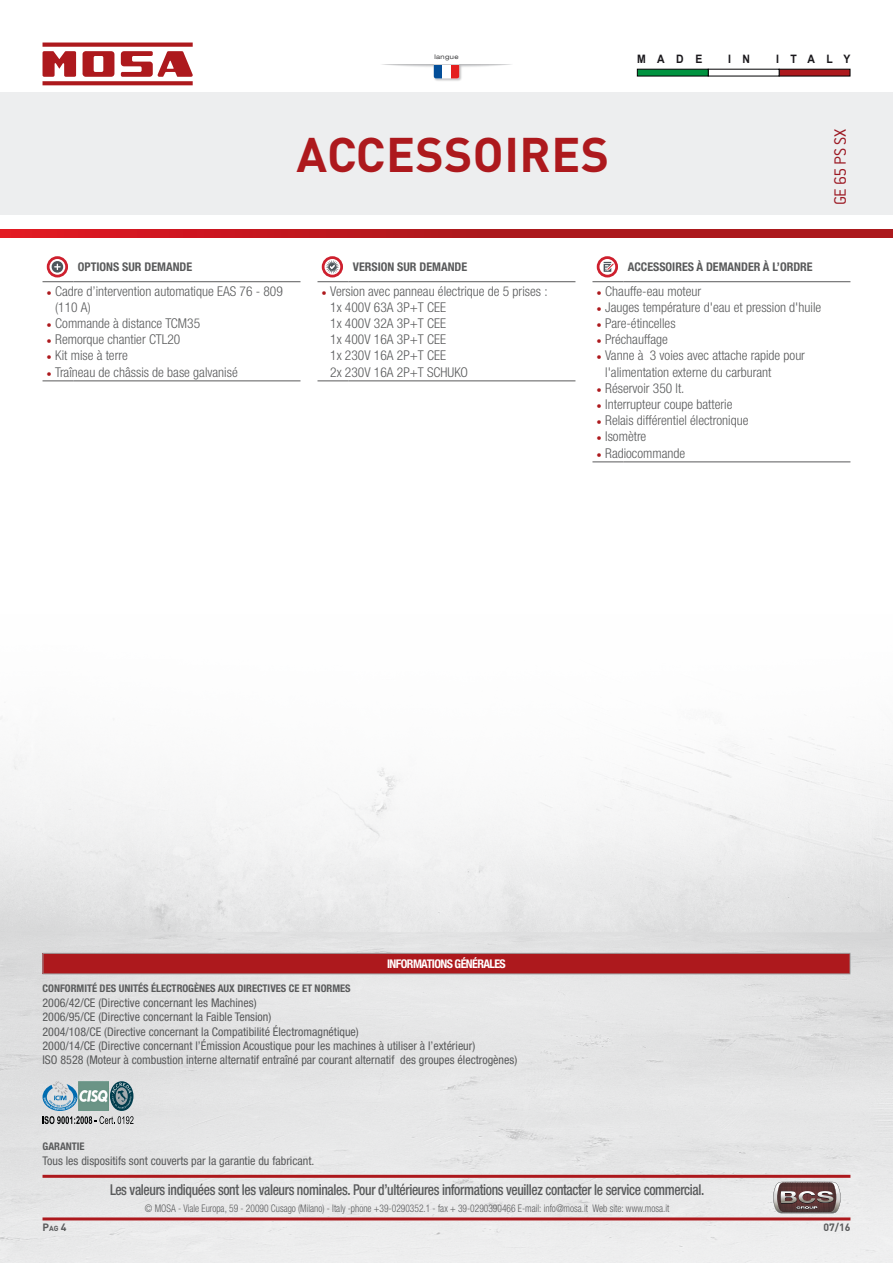
<style>
.page{position:relative;width:893px;height:1263px;background:#fff}
.page>*{position:absolute;margin:0;border:0;box-sizing:border-box;transform-origin:0 0}
.t1{font:700 48px "DIN Pro";letter-spacing:.01em;color:#ad191d}
.t2{font:300 18px "Conduit ITC";letter-spacing:-.015em;color:#9c1923}
.t3{font:500 condensed 15px "Helvetica Neue LTW1 G";letter-spacing:-.025em;color:#595a5b;scale:.9 1}
.t4{font:300 condensed 13.5px/16.2px "Helvetica Neue LTW1 G";color:#595a5b}
.t5{font:condensed 12px/14.4px "Helvetica Neue LTW1 G";color:#595a5b}
.t6{font:700 condensed 12px "Helvetica Neue LTW1 G";color:#595a5b}
.t7{font:700 condensed 12px "Helvetica Neue LTW1 G";letter-spacing:-.05em;color:#fff}
.t8{font:700 11.55px "Arial";letter-spacing:1.1em;color:#1a181c;scale:.9 1}
.t9{font:300 condensed 10.5px "Helvetica Neue LTW1 G";color:#595a5b;scale:.9 1}
.t10{font:700 condensed 10.5px "Helvetica Neue LTW1 G";color:#595a5b}
.t11{font:700 10.5px "DIN Pro";color:#595a5b}
.t12{font:expanded 6.3px "Helvetica Neue LT Std";letter-spacing:.06em;color:#3e3e40}
.s1{color:#ad191d}
.s2{font-size:7.35px}
</style>
<div class="page">
<img style="left:0;top:702px;width:893px;height:561px">
<svg style="left:43px;top:43px;width:150px;height:42px"></svg>
<div style="left:0;top:92px;width:893px;height:123px;background:#edeeef"></div>
<svg style="left:1px;top:230px;width:892px;height:7px"></svg>
<div style="left:779px;top:69px;width:71px;height:7px;background:#ad191d;border:1px solid #020203"></div>
<div style="left:637px;top:69px;width:72px;height:7px;background:#009340;border:1px solid #020203"></div>
<svg style="left:773px;top:1182px;width:68px;height:31px"></svg>
<div style="left:433px;top:64px;width:29px;height:18px;background:#1a181c;opacity:.27"></div>
<svg style="left:442px;top:65px;width:9px;height:13px"></svg>
<div style="left:434px;top:65px;width:8px;height:13px;background:#034e99"></div>
<div style="left:451px;top:65px;width:8px;height:13px;background:#e41f1e"></div>
<hr style="left:43px;top:1175px;width:807px;height:3px;background:#ad191d">
<hr style="left:43px;top:1217px;width:807px;height:3px;background:#ad191d">
<div style="left:43px;top:953px;width:807px;height:21px;background:#ad191d"></div>
<hr style="left:43px;top:953px;width:807px;height:1px;background:#9d9fa0">
<svg style="left:43px;top:954px;width:1px;height:19px"></svg>
<svg style="left:850px;top:954px;width:1px;height:19px"></svg>
<hr style="left:43px;top:973px;width:807px;height:1px;background:#9d9fa0">
<svg style="left:43px;top:1081px;width:90px;height:43px"></svg>
<hr style="left:43px;top:281px;width:31px;height:1px;background:#595a5b">
<hr style="left:74px;top:281px;width:226px;height:1px;background:#595a5b">
<hr style="left:43px;top:380px;width:31px;height:1px;background:#595a5b">
<hr style="left:74px;top:380px;width:226px;height:1px;background:#595a5b">
<div style="left:47px;top:256px;width:21px;height:21px;border:3px solid #ce202e;border-radius:50%"></div>
<svg style="left:51px;top:260px;width:13px;height:13px"></svg>
<hr style="left:317px;top:281px;width:32px;height:1px;background:#595a5b">
<hr style="left:349px;top:281px;width:226px;height:1px;background:#595a5b">
<hr style="left:317px;top:380px;width:32px;height:1px;background:#595a5b">
<hr style="left:349px;top:380px;width:226px;height:1px;background:#595a5b">
<div style="left:322px;top:256px;width:21px;height:21px;border:3px solid #ce202e;border-radius:50%"></div>
<svg style="left:325px;top:260px;width:14px;height:14px"></svg>
<hr style="left:592px;top:281px;width:31px;height:1px;background:#595a5b">
<hr style="left:623px;top:281px;width:227px;height:1px;background:#595a5b">
<hr style="left:592px;top:461px;width:31px;height:1px;background:#595a5b">
<hr style="left:623px;top:461px;width:227px;height:1px;background:#595a5b">
<div style="left:597px;top:256px;width:21px;height:21px;border:3px solid #ce202e;border-radius:50%"></div>
<svg style="left:604px;top:262px;width:10px;height:10px"></svg>
<p class="t12" style="left:434px;top:53px;width:26px">langue</p>
<p class="t8" style="left:637px;top:51px;width:74px">MADE</p>
<p class="t8" style="left:728px;top:51px;width:26px">I N</p>
<p class="t8" style="left:776px;top:51px;width:84px">ITALY</p>
<h1 class="t1" style="left:296px;top:122px;width:314px">ACCESSOIRES</h1>
<h2 class="t2" style="left:830px;top:205px;width:78px;rotate:-90deg">GE 65 PS SX</h2>
<p class="t6" style="left:78px;top:260px;width:116px">OPTIONS SUR DEMANDE</p>
<p class="t4" style="left:55px;top:283px;width:229px;text-indent:-9px"><span class="s1">•</span> Cadre d’intervention automatique EAS 76 - 809 (110 A)</p>
<p class="t4" style="left:47px;top:315px;width:155px"><span class="s1">•</span> Commande à distance TCM35</p>
<p class="t4" style="left:47px;top:331px;width:135px"><span class="s1">•</span> Remorque chantier CTL20</p>
<p class="t4" style="left:47px;top:348px;width:83px"><span class="s1">•</span> Kit mise à terre</p>
<p class="t4" style="left:47px;top:364px;width:192px"><span class="s1">•</span> Traîneau de châssis de base galvanisé</p>
<p class="t6" style="left:353px;top:260px;width:116px">VERSION SUR DEMANDE</p>
<p class="t4" style="left:330px;top:283px;width:219px;text-indent:-9px"><span class="s1">•</span> Version avec panneau électrique de 5 prises :<br>1x 400V 63A 3P+T CEE<br>1x 400V 32A 3P+T CEE<br>1x 400V 16A 3P+T CEE<br>1x 230V 16A 2P+T CEE<br>2x 230V 16A 2P+T SCHUKO</p>
<p class="t6" style="left:628px;top:260px;width:186px">ACCESSOIRES À DEMANDER À L’ORDRE</p>
<p class="t4" style="left:597px;top:283px;width:106px"><span class="s1">•</span> Chauffe-eau moteur</p>
<p class="t4" style="left:597px;top:299px;width:226px"><span class="s1">•</span> Jauges température d'eau et pression d'huile</p>
<p class="t4" style="left:597px;top:315px;width:80px"><span class="s1">•</span> Pare-étincelles</p>
<p class="t4" style="left:597px;top:331px;width:73px"><span class="s1">•</span> Préchauffage</p>
<p class="t4" style="left:605px;top:348px;width:201px;text-indent:-9px"><span class="s1">•</span> Vanne à 3 voies avec attache rapide pour l'alimentation externe du carburant</p>
<p class="t4" style="left:597px;top:380px;width:89px"><span class="s1">•</span> Réservoir 350 lt.</p>
<p class="t4" style="left:597px;top:396px;width:137px"><span class="s1">•</span> Interrupteur coupe batterie</p>
<p class="t4" style="left:597px;top:412px;width:153px"><span class="s1">•</span> Relais différentiel électronique</p>
<p class="t4" style="left:597px;top:429px;width:51px"><span class="s1">•</span> Isomètre</p>
<p class="t4" style="left:597px;top:445px;width:90px"><span class="s1">•</span> Radiocommande</p>
<p class="t7" style="left:387px;top:956px;width:120px">INFORMATIONS GÉNÉRALES</p>
<p class="t10" style="left:43px;top:982px;width:310px">CONFORMITÉ DES UNITÉS ÉLECTROGÈNES AUX DIRECTIVES CE ET NORMES</p>
<p class="t5" style="left:43px;top:995px;width:476px">2006/42/CE (Directive concernant les Machines)<br>2006/95/CE (Directive concernant la Faible Tension)<br>2004/108/CE (Directive concernant la Compatibilité Électromagnétique)<br>2000/14/CE (Directive concernant l’Émission Acoustique pour les machines à utiliser à l’extérieur)<br>ISO 8528 (Moteur à combustion interne alternatif entraîné par courant alternatif des groupes électrogènes)</p>
<p class="t10" style="left:43px;top:1140px;width:44px">GARANTIE</p>
<p class="t5" style="left:43px;top:1153px;width:273px">Tous les dispositifs sont couverts par la garantie du fabricant.</p>
<p class="t11" style="left:43px;top:1220px;width:26px">P<span class="s2">ag</span> 4</p>
<p class="t3" style="left:110px;top:1181px;width:662px">Les valeurs indiquées sont les valeurs nominales. Pour d’ultérieures informations veuillez contacter le service commercial.</p>
<p class="t9" style="left:145px;top:1202px;width:584px">© MOSA - Viale Europa, 59 - 20090 Cusago (Milano) - Italy -phone +39-0290352.1 - fax + 39-0290390466 E-mail: info@mosa.it Web site: www.mosa.it</p>
<p class="t11" style="left:823px;top:1220px;width:29px">07/16</p>
</div>
